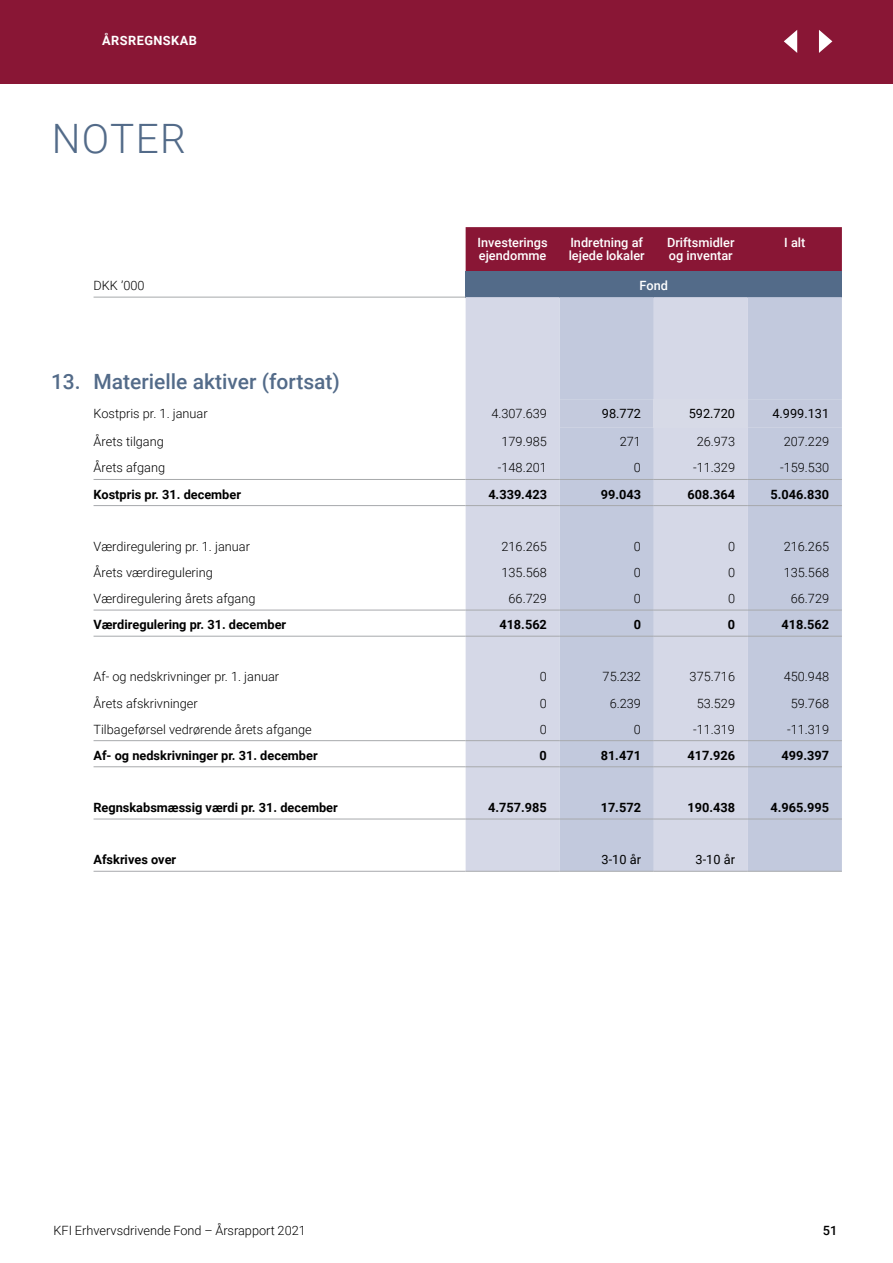
<style>
.page{position:relative;width:893px;height:1263px;background:#fff}
.page>*{position:absolute;margin:0;border:0;box-sizing:border-box;transform-origin:0 0}
.t1{font:300 40.5px "Roboto";letter-spacing:.035em;color:#536b89}
.t2{font:500 21px "Roboto";color:#536b89}
.t3{font:300 12.75px "Roboto";color:#000}
.t4{font:700 12.75px "Roboto";color:#000}
.t5{font:500 12.75px/13.5px "Roboto";color:#fff}
.t6{font:12.75px "Roboto";color:#000}
.t7{font:700 12.75px "Roboto";letter-spacing:.035em;color:#fff}
.t8{font:500 12.75px "Roboto";color:#000}
</style>
<div class="page">
<div style="left:0;top:0;width:893px;height:84px;background:#891635"></div>
<svg style="left:784px;top:30px;width:48px;height:23px"></svg>
<div style="left:466px;top:227px;width:376px;height:44px;background:#891635"></div>
<div style="left:466px;top:271px;width:376px;height:26px;background:#536b89"></div>
<div style="left:466px;top:297px;width:94px;height:574px;background:#d5d8e7"></div>
<svg style="left:560px;top:297px;width:282px;height:574px;background:#c8cde0"></svg>
<div style="left:560px;top:399px;width:282px;height:28px;background:#c4cadd"></div>
<div style="left:654px;top:399px;width:94px;height:28px;background:#d7dae7"></div>
<hr style="left:94px;top:871px;width:372px;height:1px;background:#a7a9ac">
<hr style="left:466px;top:871px;width:94px;height:1px;background:#a7a9ac">
<hr style="left:560px;top:871px;width:94px;height:1px;background:#a7a9ac">
<hr style="left:654px;top:871px;width:94px;height:1px;background:#a7a9ac">
<hr style="left:748px;top:871px;width:94px;height:1px;background:#a7a9ac">
<hr style="left:94px;top:610px;width:372px;height:1px;background:#a7a9ac">
<hr style="left:466px;top:610px;width:94px;height:1px;background:#a7a9ac">
<hr style="left:560px;top:610px;width:94px;height:1px;background:#a7a9ac">
<hr style="left:654px;top:610px;width:94px;height:1px;background:#a7a9ac">
<hr style="left:748px;top:610px;width:94px;height:1px;background:#a7a9ac">
<hr style="left:94px;top:740px;width:372px;height:1px;background:#a7a9ac">
<hr style="left:466px;top:740px;width:94px;height:1px;background:#a7a9ac">
<hr style="left:560px;top:740px;width:94px;height:1px;background:#a7a9ac">
<hr style="left:654px;top:740px;width:94px;height:1px;background:#a7a9ac">
<hr style="left:748px;top:740px;width:94px;height:1px;background:#a7a9ac">
<hr style="left:94px;top:505px;width:372px;height:1px;background:#a7a9ac">
<hr style="left:466px;top:505px;width:94px;height:1px;background:#a7a9ac">
<hr style="left:560px;top:505px;width:94px;height:1px;background:#a7a9ac">
<hr style="left:654px;top:505px;width:94px;height:1px;background:#a7a9ac">
<hr style="left:748px;top:505px;width:94px;height:1px;background:#a7a9ac">
<hr style="left:94px;top:479px;width:372px;height:1px;background:#a7a9ac">
<hr style="left:466px;top:479px;width:94px;height:1px;background:#a7a9ac">
<hr style="left:560px;top:479px;width:94px;height:1px;background:#a7a9ac">
<hr style="left:654px;top:479px;width:94px;height:1px;background:#a7a9ac">
<hr style="left:748px;top:479px;width:94px;height:1px;background:#a7a9ac">
<hr style="left:94px;top:636px;width:372px;height:1px;background:#a7a9ac">
<hr style="left:466px;top:636px;width:94px;height:1px;background:#a7a9ac">
<hr style="left:560px;top:636px;width:94px;height:1px;background:#a7a9ac">
<hr style="left:654px;top:636px;width:94px;height:1px;background:#a7a9ac">
<hr style="left:748px;top:636px;width:94px;height:1px;background:#a7a9ac">
<hr style="left:94px;top:766px;width:372px;height:1px;background:#a7a9ac">
<hr style="left:466px;top:766px;width:94px;height:1px;background:#a7a9ac">
<hr style="left:560px;top:766px;width:94px;height:1px;background:#a7a9ac">
<hr style="left:654px;top:766px;width:94px;height:1px;background:#a7a9ac">
<hr style="left:748px;top:766px;width:94px;height:1px;background:#a7a9ac">
<hr style="left:94px;top:818px;width:372px;height:1px;background:#a7a9ac">
<hr style="left:466px;top:818px;width:94px;height:1px;background:#a7a9ac">
<hr style="left:560px;top:818px;width:94px;height:1px;background:#a7a9ac">
<hr style="left:654px;top:818px;width:94px;height:1px;background:#a7a9ac">
<hr style="left:748px;top:818px;width:94px;height:1px;background:#a7a9ac">
<hr style="left:94px;top:297px;width:372px;height:1px;background:#a7a9ac">
<p class="t7" style="left:102px;top:32px;width:96px">ÅRSREGNSKAB</p>
<h1 class="t1" style="left:52px;top:110px;width:136px">NOTER</h1>
<p class="t5" style="left:478px;top:235px;width:72px">Investerings ejendomme</p>
<p class="t5" style="left:569px;top:235px;width:77px">Indretning af lejede lokaler</p>
<p class="t5" style="left:667px;top:235px;width:69px">Driftsmidler og inventar</p>
<p class="t5" style="left:784px;top:235px;width:23px">I alt</p>
<p class="t3" style="left:94px;top:277px;width:52px">DKK ’000</p>
<p class="t5" style="left:640px;top:279px;width:30px">Fond</p>
<h2 class="t2" style="left:51px;top:367px;width:290px">13. Materielle aktiver (fortsat)</h2>
<p class="t3" style="left:94px;top:405px;width:116px">Kostpris pr. 1. januar</p>
<p class="t3" style="left:491px;top:405px;width:57px">4.307.639</p>
<p class="t6" style="left:602px;top:405px;width:41px">98.772</p>
<p class="t6" style="left:689px;top:405px;width:48px">592.720</p>
<p class="t6" style="left:772px;top:405px;width:58px">4.999.131</p>
<p class="t3" style="left:94px;top:433px;width:72px">Årets tilgang</p>
<p class="t3" style="left:501px;top:433px;width:47px">179.985</p>
<p class="t3" style="left:620px;top:433px;width:23px">271</p>
<p class="t3" style="left:697px;top:433px;width:40px">26.973</p>
<p class="t3" style="left:784px;top:433px;width:47px">207.229</p>
<p class="t3" style="left:94px;top:459px;width:73px">Årets afgang</p>
<p class="t3" style="left:498px;top:459px;width:51px">-148.201</p>
<p class="t3" style="left:634px;top:459px;width:9px">0</p>
<p class="t3" style="left:693px;top:459px;width:44px">-11.329</p>
<p class="t3" style="left:780px;top:459px;width:51px">-159.530</p>
<p class="t4" style="left:94px;top:485px;width:149px">Kostpris pr. 31. december</p>
<p class="t4" style="left:488px;top:485px;width:60px">4.339.423</p>
<p class="t4" style="left:601px;top:485px;width:42px">99.043</p>
<p class="t4" style="left:687px;top:485px;width:49px">608.364</p>
<p class="t4" style="left:770px;top:485px;width:60px">5.046.830</p>
<p class="t3" style="left:94px;top:537px;width:158px">Værdiregulering pr. 1. januar</p>
<p class="t3" style="left:501px;top:537px;width:47px">216.265</p>
<p class="t3" style="left:634px;top:537px;width:9px">0</p>
<p class="t3" style="left:728px;top:537px;width:9px">0</p>
<p class="t3" style="left:784px;top:537px;width:47px">216.265</p>
<p class="t3" style="left:94px;top:563px;width:121px">Årets værdiregulering</p>
<p class="t3" style="left:501px;top:563px;width:47px">135.568</p>
<p class="t3" style="left:634px;top:563px;width:9px">0</p>
<p class="t3" style="left:728px;top:563px;width:9px">0</p>
<p class="t3" style="left:784px;top:563px;width:47px">135.568</p>
<p class="t3" style="left:94px;top:590px;width:163px">Værdiregulering årets afgang</p>
<p class="t3" style="left:509px;top:590px;width:40px">66.729</p>
<p class="t3" style="left:634px;top:590px;width:9px">0</p>
<p class="t3" style="left:728px;top:590px;width:9px">0</p>
<p class="t3" style="left:791px;top:590px;width:40px">66.729</p>
<p class="t4" style="left:94px;top:616px;width:194px">Værdiregulering pr. 31. december</p>
<p class="t4" style="left:499px;top:616px;width:49px">418.562</p>
<p class="t4" style="left:634px;top:616px;width:9px">0</p>
<p class="t4" style="left:728px;top:616px;width:9px">0</p>
<p class="t4" style="left:781px;top:616px;width:49px">418.562</p>
<p class="t3" style="left:94px;top:668px;width:187px">Af- og nedskrivninger pr. 1. januar</p>
<p class="t3" style="left:540px;top:668px;width:9px">0</p>
<p class="t3" style="left:603px;top:668px;width:40px">75.232</p>
<p class="t3" style="left:690px;top:668px;width:47px">375.716</p>
<p class="t3" style="left:784px;top:668px;width:47px">450.948</p>
<p class="t3" style="left:94px;top:694px;width:106px">Årets afskrivninger</p>
<p class="t3" style="left:540px;top:694px;width:9px">0</p>
<p class="t3" style="left:610px;top:694px;width:33px">6.239</p>
<p class="t3" style="left:697px;top:694px;width:40px">53.529</p>
<p class="t3" style="left:791px;top:694px;width:40px">59.768</p>
<p class="t3" style="left:94px;top:720px;width:220px">Tilbageførsel vedrørende årets afgange</p>
<p class="t3" style="left:540px;top:720px;width:9px">0</p>
<p class="t3" style="left:634px;top:720px;width:9px">0</p>
<p class="t3" style="left:693px;top:720px;width:44px">-11.319</p>
<p class="t3" style="left:787px;top:720px;width:44px">-11.319</p>
<p class="t4" style="left:94px;top:746px;width:226px">Af- og nedskrivninger pr. 31. december</p>
<p class="t4" style="left:540px;top:746px;width:9px">0</p>
<p class="t4" style="left:601px;top:746px;width:42px">81.471</p>
<p class="t4" style="left:687px;top:746px;width:49px">417.926</p>
<p class="t4" style="left:781px;top:746px;width:49px">499.397</p>
<p class="t4" style="left:93px;top:798px;width:246px">Regnskabsmæssig værdi pr. 31. december</p>
<p class="t4" style="left:488px;top:798px;width:60px">4.757.985</p>
<p class="t4" style="left:601px;top:798px;width:42px">17.572</p>
<p class="t4" style="left:687px;top:798px;width:49px">190.438</p>
<p class="t4" style="left:770px;top:798px;width:60px">4.965.995</p>
<p class="t4" style="left:93px;top:851px;width:84px">Afskrives over</p>
<p class="t6" style="left:602px;top:851px;width:41px">3-10 år</p>
<p class="t6" style="left:696px;top:851px;width:41px">3-10 år</p>
<p class="t3" style="left:54px;top:1222px;width:254px">KFI Erhvervsdrivende Fond – Årsrapport 2021</p>
<p class="t8" style="left:823px;top:1222px;width:16px">51</p>
</div>
